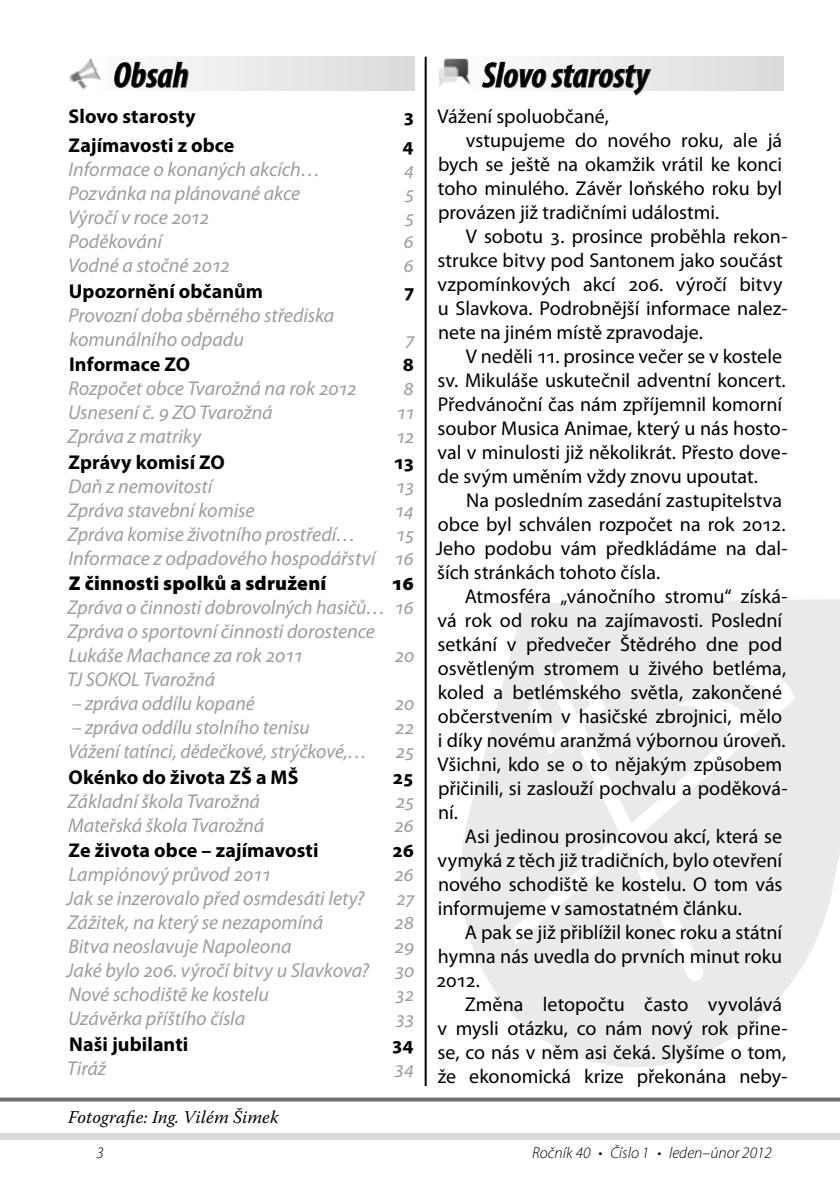
<style>
.page{position:relative;width:840px;height:1191px;background:#fff}
.page>*{position:absolute;margin:0;border:0;box-sizing:border-box;transform-origin:0 0}
.t1{font:italic 700 condensed 36px "Myriad Pro";letter-spacing:-.005em;color:#000}
.t2{font:20px "Myriad Pro";color:#000}
.t3{font:italic 20px/24px "Myriad Pro";letter-spacing:-.005em;color:#9d9d9c}
.t4{font:700 20px "Myriad Pro";letter-spacing:.005em;color:#000}
.t5{font:900 20px "Myriad Pro";letter-spacing:.01em;color:#000}
.t6{font:italic 18px "Warnock Pro";letter-spacing:.005em;color:#000}
.t7{font:italic 300 16px "Myriad Pro";color:#000}
</style>
<div class="page">
<div style="left:0;top:1133px;width:839px;height:7px;background:#dadada"></div>
<svg style="left:461px;top:599px;width:378px;height:468px;fill:#eaeaea"></svg>
<svg style="left:0;top:1097px;width:839px;height:4px;background:#838282"></svg>
<svg style="left:470px;top:57px;width:312px;height:34px"></svg>
<svg style="left:481px;top:61px;width:170px;height:35px"></svg>
<div style="left:68px;top:57px;width:346px;height:34px;background:linear-gradient(to right,#fff,#dbdbda)"></div>
<svg style="left:114px;top:61px;width:75px;height:27px"></svg>
<hr style="left:424px;top:57px;width:2px;height:1029px;background:#000">
<img style="left:68px;top:59px;width:33px;height:31px">
<img style="left:438px;top:58px;width:32px;height:29px">
<h1 class="t1" style="left:113px;top:53px;width:77px">Obsah</h1>
<h1 class="t1" style="left:482px;top:53px;width:168px">Slovo starosty</h1>
<p class="t4" style="left:69px;top:103px;width:129px">Slovo starosty</p>
<p class="t4" style="left:403px;top:103px;width:13px">3</p>
<p class="t4" style="left:69px;top:133px;width:167px">Zajímavosti z obce</p>
<p class="t4" style="left:402px;top:133px;width:13px">4</p>
<p class="t3" style="left:68px;top:157px;width:253px">Informace o konaných akcích…</p>
<p class="t3" style="left:404px;top:157px;width:12px">4</p>
<p class="t3" style="left:68px;top:181px;width:233px">Pozvánka na plánované akce</p>
<p class="t3" style="left:404px;top:181px;width:12px">5</p>
<p class="t3" style="left:68px;top:205px;width:143px">Výročí v roce 2012</p>
<p class="t3" style="left:404px;top:205px;width:12px">5</p>
<p class="t3" style="left:68px;top:229px;width:95px">Poděkování</p>
<p class="t3" style="left:403px;top:229px;width:12px">6</p>
<p class="t3" style="left:68px;top:253px;width:164px">Vodné a stočné 2012</p>
<p class="t3" style="left:403px;top:253px;width:12px">6</p>
<p class="t4" style="left:69px;top:278px;width:196px">Upozornění občanům</p>
<p class="t4" style="left:403px;top:278px;width:13px">7</p>
<p class="t3" style="left:68px;top:303px;width:267px">Provozní doba sběrného střediska komunálního odpadu</p>
<p class="t2" style="left:437px;top:104px;width:173px">Vážení spoluobčané,</p>
<p class="t2" style="left:465px;top:128px;width:317px">vstupujeme do nového roku, ale já</p>
<p class="t2" style="left:438px;top:152px;width:345px">bych se ještě na okamžik vrátil ke konci</p>
<p class="t2" style="left:437px;top:176px;width:345px">toho minulého. Závěr loňského roku byl</p>
<p class="t2" style="left:438px;top:200px;width:282px">provázen již tradičními událostmi.</p>
<p class="t2" style="left:465px;top:224px;width:323px">V sobotu 3. prosince proběhla rekon-</p>
<p class="t2" style="left:437px;top:248px;width:346px">strukce bitvy pod Santonem jako součást</p>
<p class="t2" style="left:437px;top:272px;width:346px">vzpomínkových akcí 206. výročí bitvy</p>
<p class="t2" style="left:437px;top:296px;width:351px">u Slavkova. Podrobnější informace nalez-</p>
<p class="t2" style="left:438px;top:320px;width:266px">nete na jiném místě zpravodaje.</p>
<p class="t2" style="left:465px;top:344px;width:318px">V neděli 11. prosince večer se v kostele</p>
<p class="t2" style="left:437px;top:368px;width:349px">sv. Mikuláše uskutečnil adventní koncert.</p>
<p class="t2" style="left:437px;top:392px;width:345px">Předvánoční čas nám zpříjemnil komorní</p>
<p class="t2" style="left:437px;top:416px;width:351px">soubor Musica Animae, který u nás hosto-</p>
<p class="t2" style="left:437px;top:440px;width:351px">val v minulosti již několikrát. Přesto dove-</p>
<p class="t2" style="left:437px;top:464px;width:321px">de svým uměním vždy znovu upoutat.</p>
<p class="t2" style="left:466px;top:488px;width:317px">Na posledním zasedání zastupitelstva</p>
<p class="t2" style="left:437px;top:512px;width:349px">obce byl schválen rozpočet na rok 2012.</p>
<p class="t2" style="left:435px;top:536px;width:353px">Jeho podobu vám předkládáme na dal-</p>
<p class="t2" style="left:437px;top:560px;width:224px">ších stránkách tohoto čísla.</p>
<p class="t2" style="left:464px;top:584px;width:324px">Atmosféra „vánočního stromu“ získá-</p>
<p class="t2" style="left:437px;top:608px;width:346px">vá rok od roku na zajímavosti. Poslední</p>
<p class="t2" style="left:437px;top:632px;width:346px">setkání v předvečer Štědrého dne pod</p>
<p class="t2" style="left:437px;top:656px;width:349px">osvětleným stromem u živého betléma,</p>
<p class="t2" style="left:437px;top:680px;width:345px">koled a betlémského světla, zakončené</p>
<p class="t2" style="left:437px;top:704px;width:345px">občerstvením v hasičské zbrojnici, mělo</p>
<p class="t2" style="left:437px;top:728px;width:349px">i díky novému aranžmá výbornou úroveň.</p>
<p class="t2" style="left:437px;top:752px;width:346px">Všichni, kdo se o to nějakým způsobem</p>
<p class="t2" style="left:438px;top:776px;width:351px">přičinili, si zaslouží pochvalu a poděková-</p>
<p class="t2" style="left:438px;top:800px;width:21px">ní.</p>
<p class="t2" style="left:464px;top:824px;width:319px">Asi jedinou prosincovou akcí, která se</p>
<p class="t2" style="left:437px;top:848px;width:346px">vymyká z těch již tradičních, bylo otevření</p>
<p class="t2" style="left:438px;top:872px;width:346px">nového schodiště ke kostelu. O tom vás</p>
<p class="t2" style="left:437px;top:896px;width:305px">informujeme v samostatném článku.</p>
<p class="t2" style="left:464px;top:920px;width:319px">A pak se již přiblížil konec roku a státní</p>
<p class="t2" style="left:437px;top:944px;width:345px">hymna nás uvedla do prvních minut roku</p>
<p class="t2" style="left:436px;top:968px;width:45px">2012.</p>
<p class="t2" style="left:464px;top:992px;width:318px">Změna letopočtu často vyvolává</p>
<p class="t2" style="left:437px;top:1016px;width:351px">v mysli otázku, co nám nový rok přine-</p>
<p class="t2" style="left:437px;top:1040px;width:350px">se, co nás v něm asi čeká. Slyšíme o tom,</p>
<p class="t2" style="left:437px;top:1064px;width:351px">že ekonomická krize překonána neby-</p>
<p class="t3" style="left:405px;top:327px;width:12px">7</p>
<p class="t4" style="left:69px;top:351px;width:122px">Informace ZO</p>
<p class="t4" style="left:402px;top:351px;width:13px">8</p>
<p class="t3" style="left:68px;top:376px;width:290px">Rozpočet obce Tvarožná na rok 2012</p>
<p class="t3" style="left:403px;top:376px;width:12px">8</p>
<p class="t3" style="left:68px;top:400px;width:206px">Usnesení č. 9 ZO Tvarožná</p>
<p class="t3" style="left:396px;top:400px;width:20px">11</p>
<p class="t3" style="left:67px;top:424px;width:135px">Zpráva z matriky</p>
<p class="t3" style="left:395px;top:424px;width:20px">12</p>
<p class="t4" style="left:69px;top:449px;width:158px">Zprávy komisí ZO</p>
<p class="t4" style="left:393px;top:449px;width:23px">13</p>
<p class="t3" style="left:68px;top:474px;width:145px">Daň z nemovitostí</p>
<p class="t3" style="left:395px;top:474px;width:20px">13</p>
<p class="t3" style="left:67px;top:498px;width:189px">Zpráva stavební komise</p>
<p class="t3" style="left:395px;top:498px;width:21px">14</p>
<p class="t3" style="left:67px;top:522px;width:290px">Zpráva komise životního prostředí…</p>
<p class="t3" style="left:68px;top:522px;width:347px;text-align:right">15<br>Informace z odpadového hospodářství 16</p>
<p class="t5" style="left:69px;top:572px;width:259px">Z činnosti spolků a sdružení</p>
<p class="t5" style="left:391px;top:572px;width:24px">16</p>
<p class="t3" style="left:67px;top:595px;width:348px">Zpráva o činnosti dobrovolných hasičů… 16<br>Zpráva o sportovní činnosti dorostence<br>Lukáše Machance za rok 2011</p>
<p class="t3" style="left:394px;top:643px;width:21px">20</p>
<p class="t3" style="left:67px;top:667px;width:149px">TJ SOKOL Tvarožná</p>
<p class="t3" style="left:72px;top:691px;width:184px">– zpráva oddílu kopané</p>
<p class="t3" style="left:394px;top:691px;width:21px">20</p>
<p class="t3" style="left:72px;top:715px;width:239px">– zpráva oddílu stolního tenisu</p>
<p class="t3" style="left:394px;top:715px;width:22px">22</p>
<p class="t3" style="left:68px;top:739px;width:300px">Vážení tatínci, dědečkové, strýčkové,…</p>
<p class="t3" style="left:395px;top:739px;width:21px">25</p>
<p class="t4" style="left:68px;top:764px;width:231px">Okénko do života ZŠ a MŠ</p>
<p class="t4" style="left:392px;top:764px;width:23px">25</p>
<p class="t3" style="left:67px;top:788px;width:194px">Základní škola Tvarožná</p>
<p class="t3" style="left:395px;top:788px;width:21px">25</p>
<p class="t3" style="left:68px;top:812px;width:197px">Mateřská škola Tvarožná</p>
<p class="t3" style="left:394px;top:812px;width:21px">26</p>
<p class="t4" style="left:69px;top:837px;width:251px">Ze života obce – zajímavosti</p>
<p class="t4" style="left:392px;top:837px;width:23px">26</p>
<p class="t3" style="left:68px;top:862px;width:204px">Lampiónový průvod 2011</p>
<p class="t3" style="left:394px;top:862px;width:21px">26</p>
<p class="t3" style="left:66px;top:886px;width:299px">Jak se inzerovalo před osmdesáti lety?</p>
<p class="t3" style="left:396px;top:886px;width:21px">27</p>
<p class="t3" style="left:67px;top:910px;width:257px">Zážitek, na který se nezapomíná</p>
<p class="t3" style="left:394px;top:910px;width:21px">28</p>
<p class="t3" style="left:68px;top:934px;width:224px">Bitva neoslavuje Napoleona</p>
<p class="t3" style="left:394px;top:934px;width:21px">29</p>
<p class="t3" style="left:66px;top:958px;width:304px">Jaké bylo 206. výročí bitvy u Slavkova?</p>
<p class="t3" style="left:394px;top:958px;width:21px">30</p>
<p class="t3" style="left:68px;top:982px;width:202px">Nové schodiště ke kostelu</p>
<p class="t3" style="left:394px;top:982px;width:21px">32</p>
<p class="t3" style="left:68px;top:1006px;width:178px">Uzávěrka příštího čísla</p>
<p class="t3" style="left:395px;top:1006px;width:21px">33</p>
<p class="t4" style="left:69px;top:1031px;width:121px">Naši jubilanti</p>
<p class="t4" style="left:391px;top:1031px;width:24px">34</p>
<p class="t3" style="left:67px;top:1055px;width:40px">Tiráž</p>
<p class="t3" style="left:394px;top:1055px;width:22px">34</p>
<p class="t6" style="left:68px;top:1106px;width:212px">Fotografie: Ing. Vilém Šimek</p>
<p class="t7" style="left:96px;top:1144px;width:9px">3</p>
<p class="t7" style="left:532px;top:1144px;width:241px">Ročník 40 • Číslo 1 • leden–únor 2012</p>
</div>
